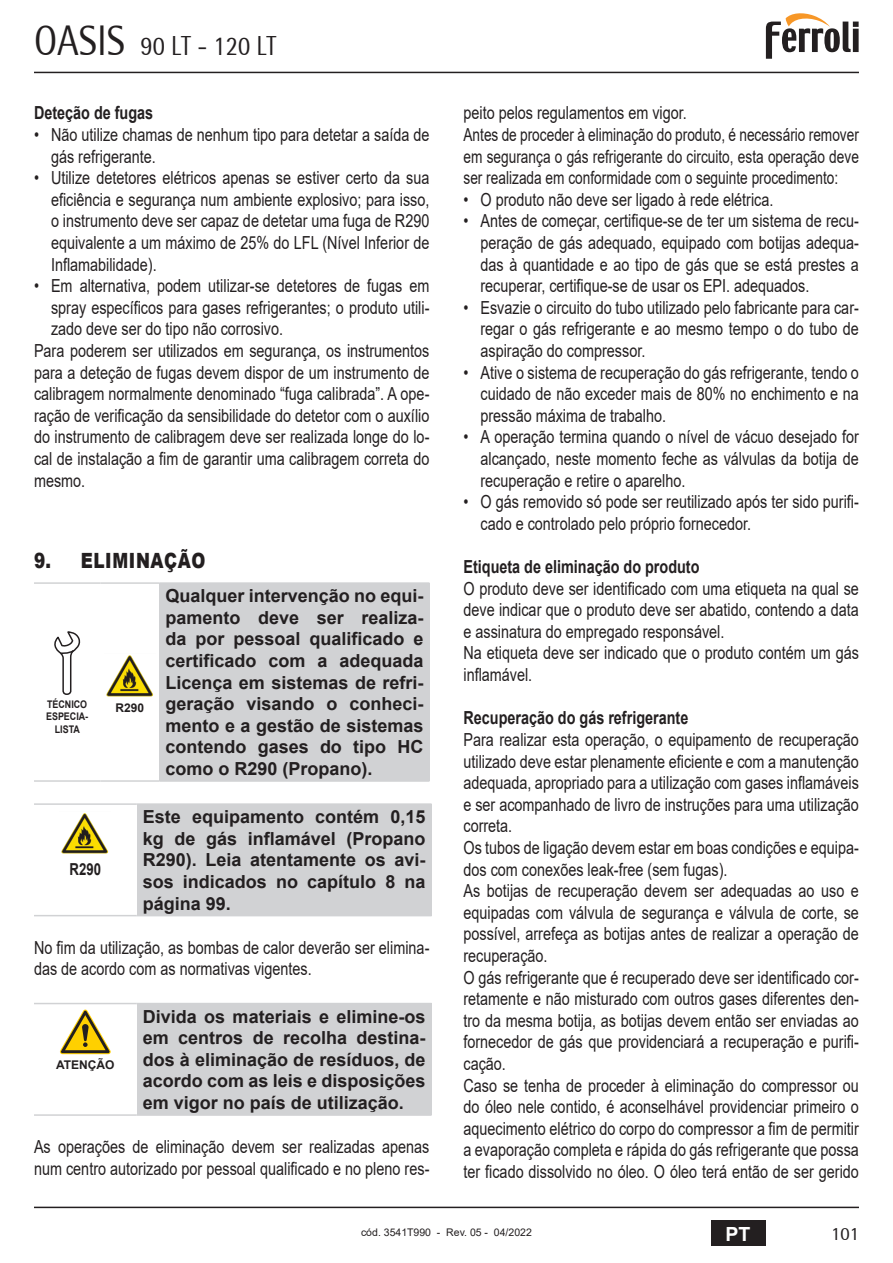
<style>
.page{position:relative;width:893px;height:1263px;background:#fff}
.page>*{position:absolute;margin:0;border:0;box-sizing:border-box;transform-origin:0 0}
.t1{font:27px "Rotis Semi Sans";color:#231f20;scale:.9 1}
.t2{font:900 21px "Arial";letter-spacing:.035em;color:#231f20;scale:.8 1}
.t3{font:700 19.5px "Arial";color:#fff}
.t4{font:18.6px "Rotis Semi Sans";color:#231f20}
._05_CORPO_TESTO{font:18px/21.6px "Arial";color:#231f20;text-align:justify;scale:.8 1}
.Testo_avvertenze_100{font:700 18px/21.6px "Arial";color:#231f20;text-align:justify}
._05_CORPO_TESTO-2{font:18px/21.6px "Arial";color:#231f20;text-align:justify;scale:.76 1}
._05_CORPO_TESTO-3{font:700 18px "Arial";color:#231f20;scale:.8 1}
._05_CORPO_TESTO_-_AT{font:700 16.5px "Arial";color:#231f20;scale:.8 1}
._07_TESTO_TABELLA{font:700 12px "Arial";color:#231f20}
.t5{font:10.5px "Arial";color:#231f20}
._07_TESTO_TABELLA-2{font:700 10.5px/12.6px "Arial";color:#231f20;text-align:center;scale:.85 1}
.s1{font-size:42px}
</style>
<div class="page">
<hr style="left:34px;top:72px;width:825px;height:1px;background:#231f20">
<hr style="left:34px;top:1206px;width:825px;height:2px;background:#231f20">
<div style="left:711px;top:1220px;width:54px;height:26px;background:#231f20"></div>
<svg style="left:766px;top:13px;width:93px;height:46px"></svg>
<div style="left:159px;top:583px;width:270px;height:198px;background:#d1d2d4"></div>
<hr style="left:34px;top:582px;width:66px;height:2px;background:#d1d2d4">
<hr style="left:100px;top:582px;width:59px;height:2px;background:#d1d2d4">
<hr style="left:159px;top:582px;width:270px;height:2px;background:#d1d2d4">
<hr style="left:34px;top:780px;width:66px;height:2px;background:#d1d2d4">
<hr style="left:100px;top:780px;width:59px;height:2px;background:#d1d2d4">
<hr style="left:159px;top:780px;width:270px;height:2px;background:#d1d2d4">
<svg style="left:54px;top:632px;width:27px;height:63px"></svg>
<img style="left:106px;top:655px;width:47px;height:42px">
<div style="left:137px;top:804px;width:295px;height:112px;background:#d1d2d4"></div>
<hr style="left:34px;top:803px;width:103px;height:2px;background:#d1d2d4">
<hr style="left:137px;top:803px;width:295px;height:2px;background:#d1d2d4">
<hr style="left:34px;top:915px;width:103px;height:1px;background:#d1d2d4">
<img style="left:61px;top:813px;width:47px;height:41px">
<div style="left:137px;top:1003px;width:295px;height:112px;background:#d1d2d4"></div>
<hr style="left:34px;top:1003px;width:103px;height:1px;background:#d1d2d4">
<hr style="left:34px;top:1114px;width:103px;height:2px;background:#d1d2d4">
<hr style="left:137px;top:1114px;width:295px;height:2px;background:#d1d2d4">
<svg style="left:60px;top:1009px;width:51px;height:45px"></svg>
<h1 class="t1" style="left:34px;top:30px;width:271px"><span class="s1">OASIS</span> 90 LT - 120 LT</h1>
<p class="_05_CORPO_TESTO-3" style="left:34px;top:100px;width:151px">Deteção de fugas</p>
<p class="_05_CORPO_TESTO" style="left:51px;top:124px;width:474px;text-indent:-17px">• Não utilize chamas de nenhum tipo para detetar a saída de gás refrigerante.</p>
<p class="_05_CORPO_TESTO" style="left:51px;top:167px;width:474px;text-indent:-17px">• Utilize detetores elétricos apenas se estiver certo da sua eficiência e segurança num ambiente explosivo; para isso, o instrumento deve ser capaz de detetar uma fuga de R290 equivalente a um máximo de 25% do LFL (Nível Inferior de Inflamabilidade).</p>
<p class="_05_CORPO_TESTO" style="left:51px;top:275px;width:475px;text-indent:-17px">• Em alternativa, podem utilizar-se detetores de fugas em spray específicos para gases refrigerantes; o produto utili&shy;zado deve ser do tipo não corrosivo.</p>
<p class="_05_CORPO_TESTO" style="left:34px;top:340px;width:496px">Para poderem ser utilizados em segurança, os instrumentos para a deteção de fugas devem dispor de um instrumento de calibragem normalmente denominado “fuga calibrada”. A ope&shy;ração de verificação da sensibilidade do detetor com o auxílio do instrumento de calibragem deve ser realizada longe do lo&shy;cal de instalação a fim de garantir uma calibragem correta do mesmo.</p>
<p class="t2" style="left:34px;top:545px;width:215px">9. ELIMINAÇÃO</p>
<p class="_07_TESTO_TABELLA-2" style="left:46px;top:698px;width:51px">TÉCNICO<br>ESPECIA-<br>LISTA</p>
<p class="_07_TESTO_TABELLA" style="left:116px;top:699px;width:30px">R290</p>
<p class="Testo_avvertenze_100" style="left:165px;top:585px;width:260px">Qualquer intervenção no equi&shy;pamento deve ser realiza&shy;da por pessoal qualificado e certificado com a adequada Licença em sistemas de refri&shy;geração visando o conheci&shy;mento e a gestão de sistemas contendo gases do tipo HC como o R290 (Propano).</p>
<p class="Testo_avvertenze_100" style="left:143px;top:806px;width:284px">Este equipamento contém 0,15 kg de gás inflamável (Propano R290). Leia atentamente os avi&shy;sos indicados no capítulo 8 na página 99.</p>
<p class="_05_CORPO_TESTO" style="left:34px;top:936px;width:496px">No fim da utilização, as bombas de calor deverão ser elimina&shy;das de acordo com as normativas vigentes.</p>
<p class="_05_CORPO_TESTO_-_AT" style="left:70px;top:857px;width:41px">R290</p>
<p class="Testo_avvertenze_100" style="left:143px;top:1006px;width:284px">Divida os materiais e elimine-os em centros de recolha destina&shy;dos à eliminação de resíduos, de acordo com as leis e disposições em vigor no país de utilização.</p>
<p class="_05_CORPO_TESTO" style="left:34px;top:1136px;width:496px">As operações de eliminação devem ser realizadas apenas num centro autorizado por pessoal qualificado e no pleno res-</p>
<p class="_07_TESTO_TABELLA" style="left:56px;top:1056px;width:60px">ATENÇÃO</p>
<p class="_05_CORPO_TESTO" style="left:463px;top:102px;width:281px">peito pelos regulamentos em vigor.</p>
<p class="_05_CORPO_TESTO-2" style="left:463px;top:124px;width:522px">Antes de proceder à eliminação do produto, é necessário remover em segurança o gás refrigerante do circuito, esta operação deve ser realizada em conformidade com o seguinte procedimento:</p>
<p class="_05_CORPO_TESTO" style="left:463px;top:189px;width:389px">• O produto não deve ser ligado à rede elétrica.</p>
<p class="_05_CORPO_TESTO" style="left:480px;top:210px;width:475px;text-indent:-17px">• Antes de começar, certifique-se de ter um sistema de recu&shy;peração de gás adequado, equipado com botijas adequa&shy;das à quantidade e ao tipo de gás que se está prestes a recuperar, certifique-se de usar os EPI. adequados.</p>
<p class="_05_CORPO_TESTO" style="left:480px;top:297px;width:475px;text-indent:-17px">• Esvazie o circuito do tubo utilizado pelo fabricante para car&shy;regar o gás refrigerante e ao mesmo tempo o do tubo de aspiração do compressor.</p>
<p class="_05_CORPO_TESTO" style="left:480px;top:361px;width:474px;text-indent:-17px">• Ative o sistema de recuperação do gás refrigerante, tendo o cuidado de não exceder mais de 80% no enchimento e na pressão máxima de trabalho.</p>
<p class="_05_CORPO_TESTO" style="left:480px;top:426px;width:474px;text-indent:-17px">• A operação termina quando o nível de vácuo desejado for alcançado, neste momento feche as válvulas da botija de recuperação e retire o aparelho.</p>
<p class="_05_CORPO_TESTO" style="left:480px;top:491px;width:475px;text-indent:-17px">• O gás removido só pode ser reutilizado após ter sido purifi&shy;cado e controlado pelo próprio fornecedor.</p>
<p class="_05_CORPO_TESTO-3" style="left:463px;top:554px;width:297px">Etiqueta de eliminação do produto</p>
<p class="_05_CORPO_TESTO" style="left:463px;top:577px;width:496px">O produto deve ser identificado com uma etiqueta na qual se deve indicar que o produto deve ser abatido, contendo a data e assinatura do empregado responsável.</p>
<p class="_05_CORPO_TESTO" style="left:463px;top:642px;width:496px">Na etiqueta deve ser indicado que o produto contém um gás inflamável.</p>
<p class="_05_CORPO_TESTO-3" style="left:463px;top:705px;width:283px">Recuperação do gás refrigerante</p>
<p class="_05_CORPO_TESTO" style="left:463px;top:729px;width:496px">Para realizar esta operação, o equipamento de recuperação utilizado deve estar plenamente eficiente e com a manutenção adequada, apropriado para a utilização com gases inflamáveis e ser acompanhado de livro de instruções para uma utilização correta.</p>
<p class="_05_CORPO_TESTO" style="left:463px;top:837px;width:496px">Os tubos de ligação devem estar em boas condições e equipa&shy;dos com conexões leak-free (sem fugas).</p>
<p class="_05_CORPO_TESTO" style="left:463px;top:880px;width:496px">As botijas de recuperação devem ser adequadas ao uso e equipadas com válvula de segurança e válvula de corte, se possível, arrefeça as botijas antes de realizar a operação de recuperação.</p>
<p class="_05_CORPO_TESTO" style="left:463px;top:966px;width:496px">O gás refrigerante que é recuperado deve ser identificado cor&shy;retamente e não misturado com outros gases diferentes den&shy;tro da mesma botija, as botijas devem então ser enviadas ao fornecedor de gás que providenciará a recuperação e purifi&shy;cação.</p>
<p class="_05_CORPO_TESTO" style="left:463px;top:1074px;width:496px">Caso se tenha de proceder à eliminação do compressor ou do óleo nele contido, é aconselhável providenciar primeiro o aquecimento elétrico do corpo do compressor a fim de permitir a evaporação completa e rápida do gás refrigerante que possa ter ficado dissolvido no óleo. O óleo terá então de ser gerido</p>
<p class="t5" style="left:361px;top:1225px;width:172px">cód. 3541T990 - Rev. 05 - 04/2022</p>
<p class="t3" style="left:726px;top:1220px;width:26px">PT</p>
<p class="t4" style="left:831px;top:1222px;width:29px">101</p>
</div>
